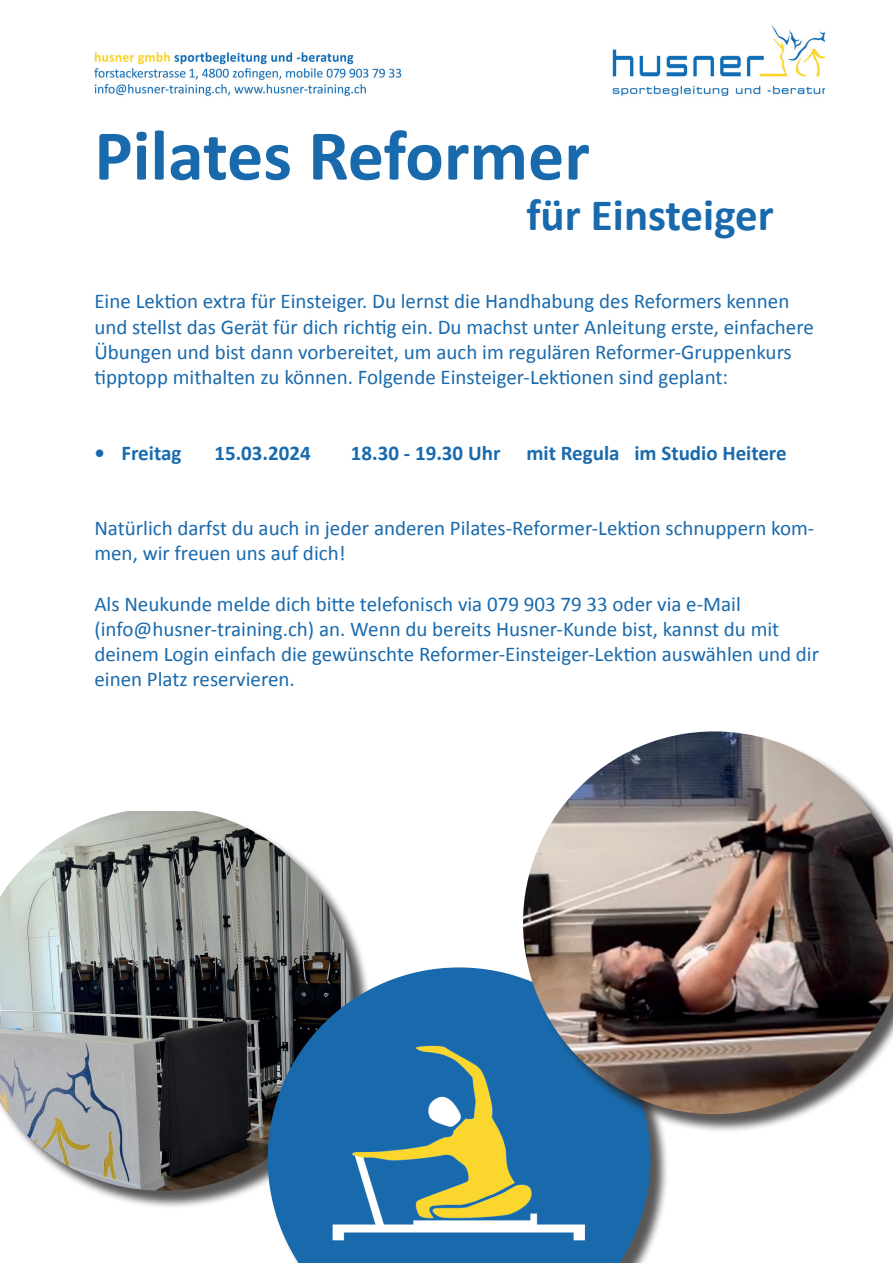
<style>
.page{position:relative;width:893px;height:1263px;background:#fff}
.page>*{position:absolute;margin:0;border:0;box-sizing:border-box;transform-origin:0 0}
.t1{font:700 72px "Calibri";color:#196aad}
.t2{font:700 45px "Calibri";color:#196aad}
.t3{font:21px/25.2px "Calibri";color:#196aad}
.t4{font:700 21px "Calibri";color:#196aad}
</style>
<div class="page">
<img style="left:95px;top:25px;width:730px;height:71px">
<div style="left:0;top:813px;width:372px;height:396px;background:#231f20;opacity:.75"></div>
<img style="left:0;top:811px;width:353px;height:380px">
<div style="left:270px;top:970px;width:399px;height:293px;background:#231f20;opacity:.75"></div>
<svg style="left:268px;top:967px;width:382px;height:296px"></svg>
<img style="left:280px;top:972px;width:357px;height:291px">
<div style="left:525px;top:734px;width:368px;height:399px;background:#231f20;opacity:.75"></div>
<img style="left:523px;top:731px;width:370px;height:383px">
<h1 class="t1" style="left:94px;top:105px;width:497px">Pilates Reformer</h1>
<h2 class="t2" style="left:526px;top:184px;width:249px">für Einsteiger</h2>
<p class="t3" style="left:94px;top:288px;width:721px">Eine Lektion extra für Einsteiger. Du lernst die Handhabung des Reformers kennen und stellst das Gerät für dich richtig ein. Du machst unter Anleitung erste, einfachere Übungen und bist dann vorbereitet, um auch im regulären Reformer-Gruppenkurs tipptopp mithalten zu können. Folgende Einsteiger-Lektionen sind geplant:</p>
<p class="t4" style="left:94px;top:438px;width:89px">• Freitag</p>
<p class="t4" style="left:214px;top:438px;width:98px">15.03.2024</p>
<p class="t4" style="left:351px;top:438px;width:437px">18.30 - 19.30 Uhr mit Regula im Studio Heitere</p>
<p class="t3" style="left:94px;top:515px;width:721px">Natürlich darfst du auch in jeder anderen Pilates-Reformer-Lektion schnuppern kom&shy;men, wir freuen uns auf dich!</p>
<p class="t3" style="left:94px;top:591px;width:726px">Als Neukunde melde dich bitte telefonisch via 079 903 79 33 oder via e-Mail (info@husner-training.ch) an. Wenn du bereits Husner-Kunde bist, kannst du mit deinem Login einfach die gewünschte Reformer-Einsteiger-Lektion auswählen und dir einen Platz reservieren.</p>
</div>
